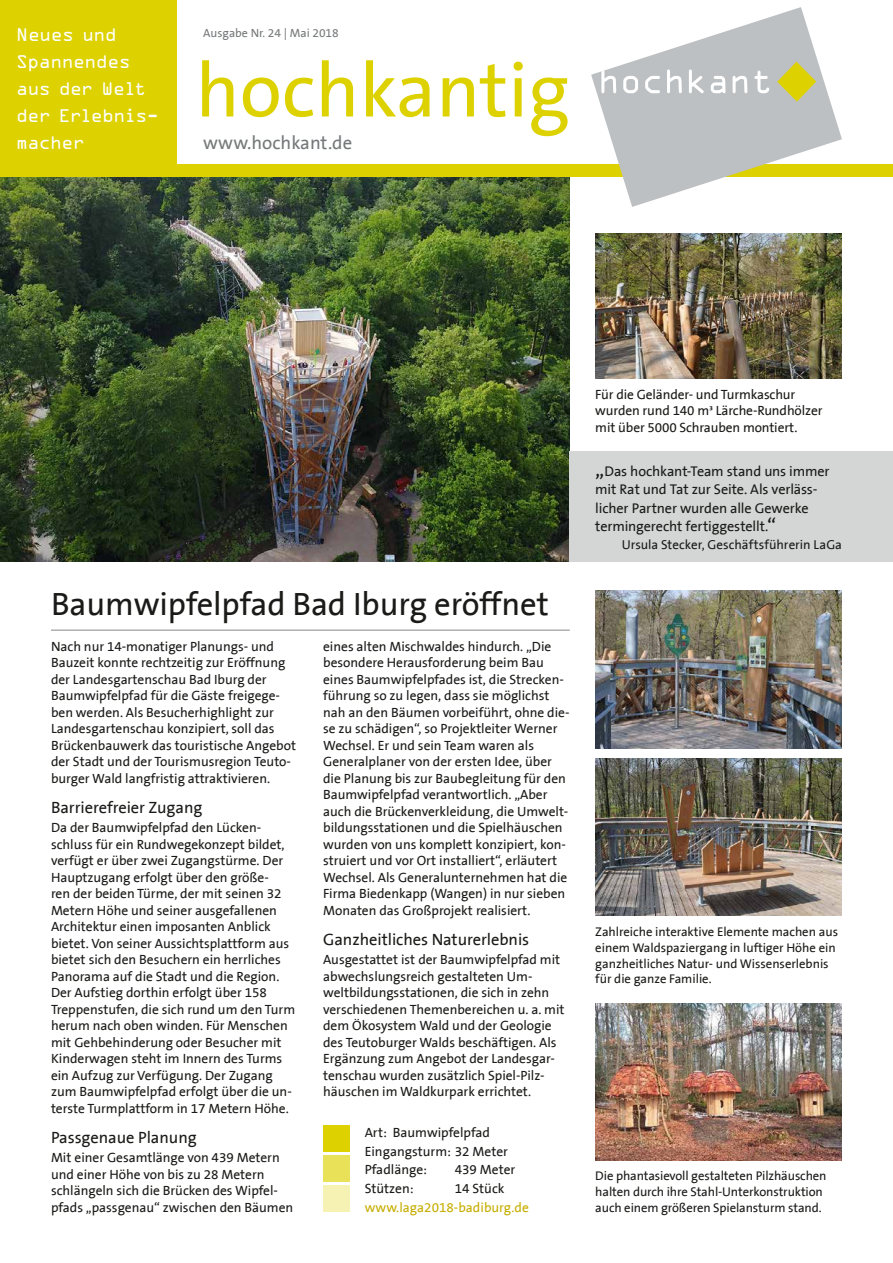
<style>
.page{position:relative;width:893px;height:1263px;background:#fff}
.page>*{position:absolute;margin:0;border:0;box-sizing:border-box;transform-origin:0 0}
.t1{font:76.95px "The Sans B5 Plain";color:#ddd200}
.t2{font:32.7px "The Sans B5 Plain";letter-spacing:-.005em;color:#1a1a18}
.t3{font:19.5px/27px "OCRA Extended";letter-spacing:-.02em;color:#fff}
.t4{font:18.75px "The Sans B5 Plain";color:#76797a}
.t5{font:16.5px "The Sans B5 Plain";letter-spacing:-.005em;color:#1a1a18}
.t6{font:14.25px/18.3px "The Sans B5 Plain";letter-spacing:-.01em;color:#1a1a18}
.t7{font:13.5px/16.5px "The Sans B5 Plain";letter-spacing:-.005em;color:#1a1a18}
.t8{font:13.5px "The Sans B5 Plain";color:#c7ae00}
.t9{font:13.05px "The Sans B5 Plain";color:#1a1a18}
.t10{font:12.75px/15.8px "The Sans B5 Plain";letter-spacing:-.01em;color:#1a1a18}
.t11{font:12px "The Sans B5 Plain";color:#76797a}
.s1{font-size:21px}
</style>
<div class="page">
<img style="left:0;top:177px;width:570px;height:384px">
<hr style="left:51px;top:630px;width:519px;height:1px;background:#878786">
<div style="left:0;top:0;width:177px;height:177px;background:#ddd200"></div>
<div style="left:570px;top:451px;width:323px;height:110px;background:#d4d5d5"></div>
<div style="left:0;top:164px;width:893px;height:13px;background:#ddd200"></div>
<svg style="left:591px;top:7px;width:251px;height:200px;fill:#bdc0c2"></svg>
<svg style="left:777px;top:62px;width:39px;height:40px;background:#ccc860"></svg>
<svg style="left:601px;top:70px;width:15px;height:23px"></svg>
<svg style="left:623px;top:76px;width:15px;height:17px"></svg>
<svg style="left:645px;top:76px;width:15px;height:17px"></svg>
<svg style="left:667px;top:70px;width:15px;height:23px"></svg>
<svg style="left:689px;top:70px;width:15px;height:23px"></svg>
<svg style="left:711px;top:76px;width:14px;height:17px"></svg>
<svg style="left:733px;top:76px;width:14px;height:17px"></svg>
<svg style="left:754px;top:71px;width:15px;height:22px"></svg>
<img style="left:595px;top:234px;width:247px;height:145px">
<img style="left:595px;top:1003px;width:247px;height:157px">
<img style="left:595px;top:759px;width:247px;height:157px">
<img style="left:595px;top:591px;width:247px;height:157px">
<div style="left:323px;top:1125px;width:26px;height:26px;background:#ddd200"></div>
<div style="left:323px;top:1155px;width:26px;height:26px;background:#e9e259"></div>
<div style="left:323px;top:1186px;width:26px;height:26px;background:#f5f2b3"></div>
<h3 class="t3" style="left:16px;top:21px;width:144px">Neues und<br>Spannendes aus der Welt der Erlebnis&shy;macher</h3>
<p class="t11" style="left:203px;top:27px;width:137px">Ausgabe Nr. 24 | Mai 2018</p>
<h1 class="t1" style="left:196px;top:51px;width:376px">hochkantig</h1>
<h3 class="t4" style="left:203px;top:133px;width:150px">www.hochkant.de</h3>
<h2 class="t2" style="left:51px;top:587px;width:499px">Baumwipfelpfad Bad Iburg eröffnet</h2>
<p class="t7" style="left:51px;top:639px;width:247px">Nach nur 14-monatiger Planungs- und Bauzeit konnte rechtzeitig zur Eröffnung der Landesgartenschau Bad Iburg der Baumwipfelpfad für die Gäste freigege&shy;ben werden. Als Besucherhighlight zur Landesgartenschau konzipiert, soll das Brückenbauwerk das touristische Angebot der Stadt und der Tourismusregion Teuto&shy;burger Wald langfristig attraktivieren.</p>
<p class="t5" style="left:51px;top:798px;width:153px">Barrierefreier Zugang</p>
<p class="t7" style="left:51px;top:820px;width:246px">Da der Baumwipfelpfad den Lücken&shy;schluss für ein Rundwegekonzept bildet, verfügt er über zwei Zugangstürme. Der Hauptzugang erfolgt über den größe-<br>ren der beiden Türme, der mit seinen 32<br>Metern Höhe und seiner ausgefallenen Architektur einen imposanten Anblick bietet. Von seiner Aussichtsplattform aus bietet sich den Besuchern ein herrliches Panorama auf die Stadt und die Region.<br>Der Aufstieg dorthin erfolgt über 158<br>Treppenstufen, die sich rund um den Turm herum nach oben winden. Für Menschen mit Gehbehinderung oder Besucher mit Kinderwagen steht im Innern des Turms ein Aufzug zur Verfügung. Der Zugang zum Baumwipfelpfad erfolgt über die un&shy;terste Turmplattform in 17 Metern Höhe.</p>
<p class="t5" style="left:51px;top:1128px;width:147px">Passgenaue Planung</p>
<p class="t7" style="left:51px;top:1150px;width:244px">Mit einer Gesamtlänge von 439 Metern und einer Höhe von bis zu 28 Metern schlängeln sich die Brücken des Wipfel&shy;pfads „passgenau“ zwischen den Bäumen</p>
<p class="t7" style="left:323px;top:639px;width:248px">eines alten Mischwaldes hindurch. „Die besondere Herausforderung beim Bau eines Baumwipfelpfades ist, die Strecken&shy;führung so zu legen, dass sie möglichst nah an den Bäumen vorbeiführt, ohne die&shy;se zu schädigen“, so Projektleiter Werner Wechsel. Er und sein Team waren als Generalplaner von der ersten Idee, über die Planung bis zur Baubegleitung für den Baumwipfelpfad verantwortlich. „Aber auch die Brückenverkleidung, die Umwelt&shy;bildungsstationen und die Spielhäuschen wurden von uns komplett konzipiert, kon&shy;struiert und vor Ort installiert“, erläutert Wechsel. Als Generalunternehmen hat die Firma Biedenkapp (Wangen) in nur sieben Monaten das Großprojekt realisiert.</p>
<p class="t5" style="left:323px;top:930px;width:208px">Ganzheitliches Naturerlebnis</p>
<p class="t7" style="left:323px;top:952px;width:243px">Ausgestattet ist der Baumwipfelpfad mit abwechslungsreich gestalteten Um&shy;weltbildungsstationen, die sich in zehn verschiedenen Themenbereichen u. a. mit dem Ökosystem Wald und der Geologie des Teutoburger Walds beschäftigen. Als Ergänzung zum Angebot der Landesgar&shy;tenschau wurden zusätzlich Spiel-Pilz&shy;häuschen im Waldkurpark errichtet.</p>
<p class="t7" style="left:365px;top:1124px;width:145px;line-height:18.8px">Art: Baumwipfelpfad<br>Eingangsturm: 32 Meter<br>Pfadlänge:</p>
<p class="t7" style="left:455px;top:1162px;width:62px">439 Meter</p>
<p class="t7" style="left:365px;top:1181px;width:50px">Stützen:</p>
<p class="t7" style="left:455px;top:1181px;width:51px">14 Stück</p>
<p class="t8" style="left:365px;top:1200px;width:166px">www.laga2018-badiburg.de</p>
<p class="t7" style="left:595px;top:387px;width:229px">Für die Geländer- und Turmkaschur wurden rund 140 m³ Lärche-Rundhölzer mit über 5000 Schrauben montiert.</p>
<p class="t6" style="left:595px;top:463px;width:236px"><span class="s1">„</span>Das hochkant-Team stand uns immer mit Rat und Tat zur Seite. Als verläss&shy;licher Partner wurden alle Gewerke termingerecht fertiggestellt.<span class="s1">“</span></p>
<p class="t9" style="left:622px;top:538px;width:222px">Ursula Stecker, Geschäftsführerin LaGa</p>
<p class="t10" style="left:595px;top:925px;width:244px">Zahlreiche interaktive Elemente machen aus einem Waldspaziergang in luftiger Höhe ein ganzheitliches Natur- und Wissenserlebnis für die ganze Familie.</p>
<p class="t10" style="left:595px;top:1169px;width:233px">Die phantasievoll gestalteten Pilzhäuschen halten durch ihre Stahl-Unterkonstruktion auch einem größeren Spielansturm stand.</p>
</div>
